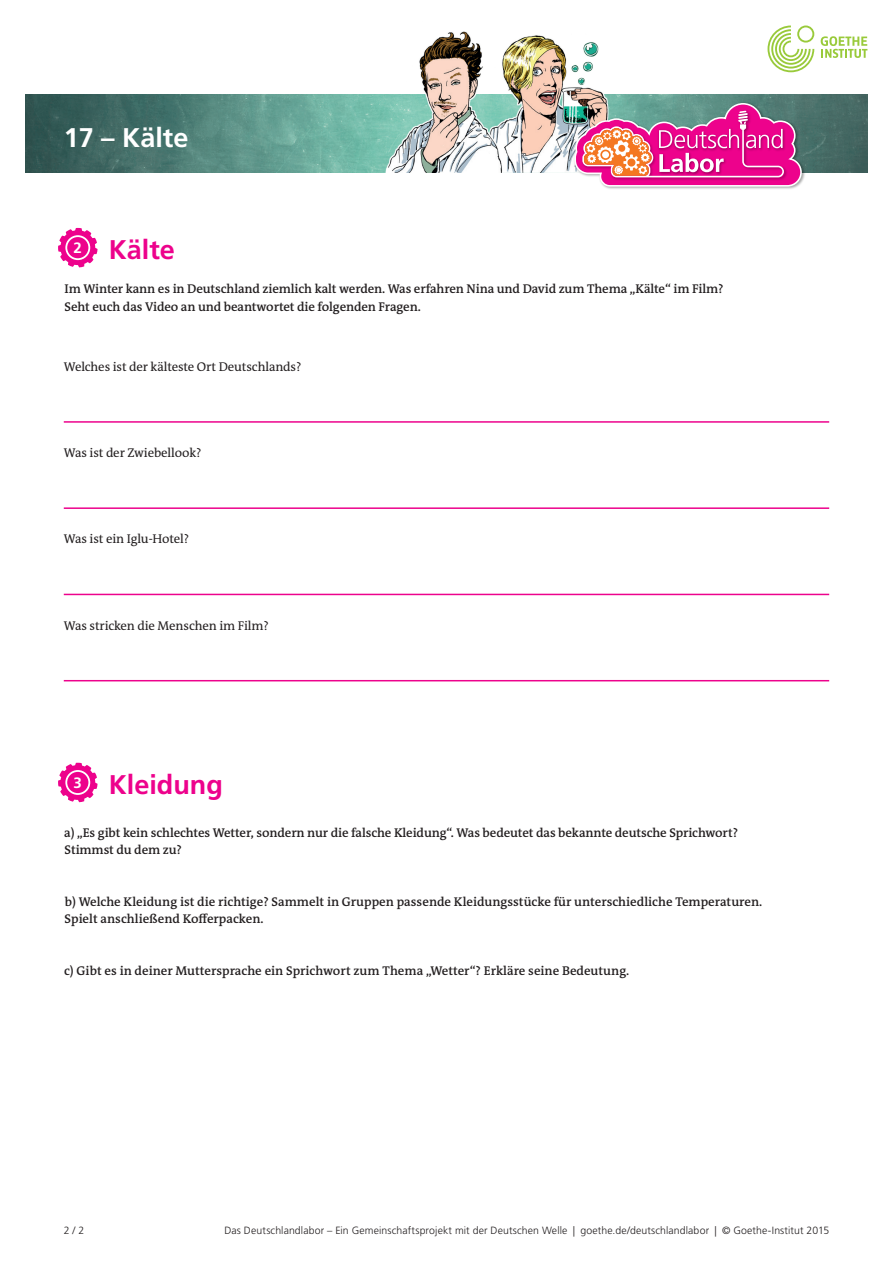
<style>
.page{position:relative;width:893px;height:1263px;background:#fff}
.page>*{position:absolute;margin:0;border:0;box-sizing:border-box;transform-origin:0 0}
.t1{font:700 27px "Frutiger LT Std";color:#ed028c}
.t2{font:700 27px "Frutiger LT Std";color:#fff}
.t3{font:600 12.75px/17.2px "DW The Antiqua B W6";letter-spacing:-.01em;color:#231f20}
.t4{font:12.75px "DW The Antiqua B W5 Plain";letter-spacing:-.01em;color:#231f20}
.t5{font:300 10.5px "Frutiger LT Std";letter-spacing:.01em;color:#231f20}
</style>
<div class="page">
<img style="left:26px;top:95px;width:841px;height:77px">
<img style="left:511px;top:35px;width:103px;height:138px">
<img style="left:372px;top:31px;width:139px;height:142px">
<img style="left:572px;top:101px;width:234px;height:88px">
<svg style="left:574px;top:102px;width:229px;height:85px;background:#cb6197"></svg>
<svg style="left:767px;top:26px;width:47px;height:46px"></svg>
<svg style="left:821px;top:36px;width:46px;height:22px"></svg>
<svg style="left:58px;top:763px;width:40px;height:39px"></svg>
<div style="left:67px;top:772px;width:21px;height:21px;background:#ed028c;border-radius:50%"></div>
<hr style="left:64px;top:421px;width:765px;height:2px;background:#ed028c">
<hr style="left:64px;top:507px;width:765px;height:2px;background:#ed028c">
<hr style="left:64px;top:594px;width:765px;height:1px;background:#ed028c">
<hr style="left:64px;top:680px;width:765px;height:1px;background:#ed028c">
<svg style="left:58px;top:228px;width:40px;height:39px"></svg>
<div style="left:67px;top:237px;width:21px;height:21px;background:#ed028c;border-radius:50%"></div>
<h1 class="t2" style="left:64px;top:121px;width:126px">17 – Kälte</h1>
<h1 class="t1" style="left:73px;top:234px;width:103px"><sup>2</sup> Kälte</h1>
<p class="t3" style="left:65px;top:280px;width:660px">Im Winter kann es in Deutschland ziemlich kalt werden. Was erfahren Nina und David zum Thema „Kälte“ im Film?<br>Seht euch das Video an und beantwortet die folgenden Fragen.</p>
<p class="t4" style="left:64px;top:358px;width:239px">Welches ist der kälteste Ort Deutschlands?</p>
<p class="t4" style="left:64px;top:445px;width:139px">Was ist der Zwiebellook?</p>
<p class="t4" style="left:64px;top:531px;width:127px">Was ist ein Iglu-Hotel?</p>
<p class="t4" style="left:64px;top:617px;width:206px">Was stricken die Menschen im Film?</p>
<h1 class="t1" style="left:73px;top:768px;width:151px"><sup>3</sup> Kleidung</h1>
<p class="t3" style="left:64px;top:824px;width:675px">a) „Es gibt kein schlechtes Wetter, sondern nur die falsche Kleidung“. Was bedeutet das bekannte deutsche Sprichwort?<br>Stimmst du dem zu?</p>
<p class="t3" style="left:65px;top:893px;width:699px">b) Welche Kleidung ist die richtige? Sammelt in Gruppen passende Kleidungsstücke für unterschiedliche Temperaturen.<br>Spielt anschließend Kofferpacken.</p>
<p class="t3" style="left:64px;top:962px;width:567px">c) Gibt es in deiner Muttersprache ein Sprichwort zum Thema „Wetter“? Erkläre seine Bedeutung.</p>
<p class="t5" style="left:64px;top:1224px;width:22px">2 / 2</p>
<p class="t5" style="left:225px;top:1224px;width:606px">Das Deutschlandlabor – Ein Gemeinschaftsprojekt mit der Deutschen Welle | goethe.de/deutschlandlabor | © Goethe-Institut 2015</p>
</div>
